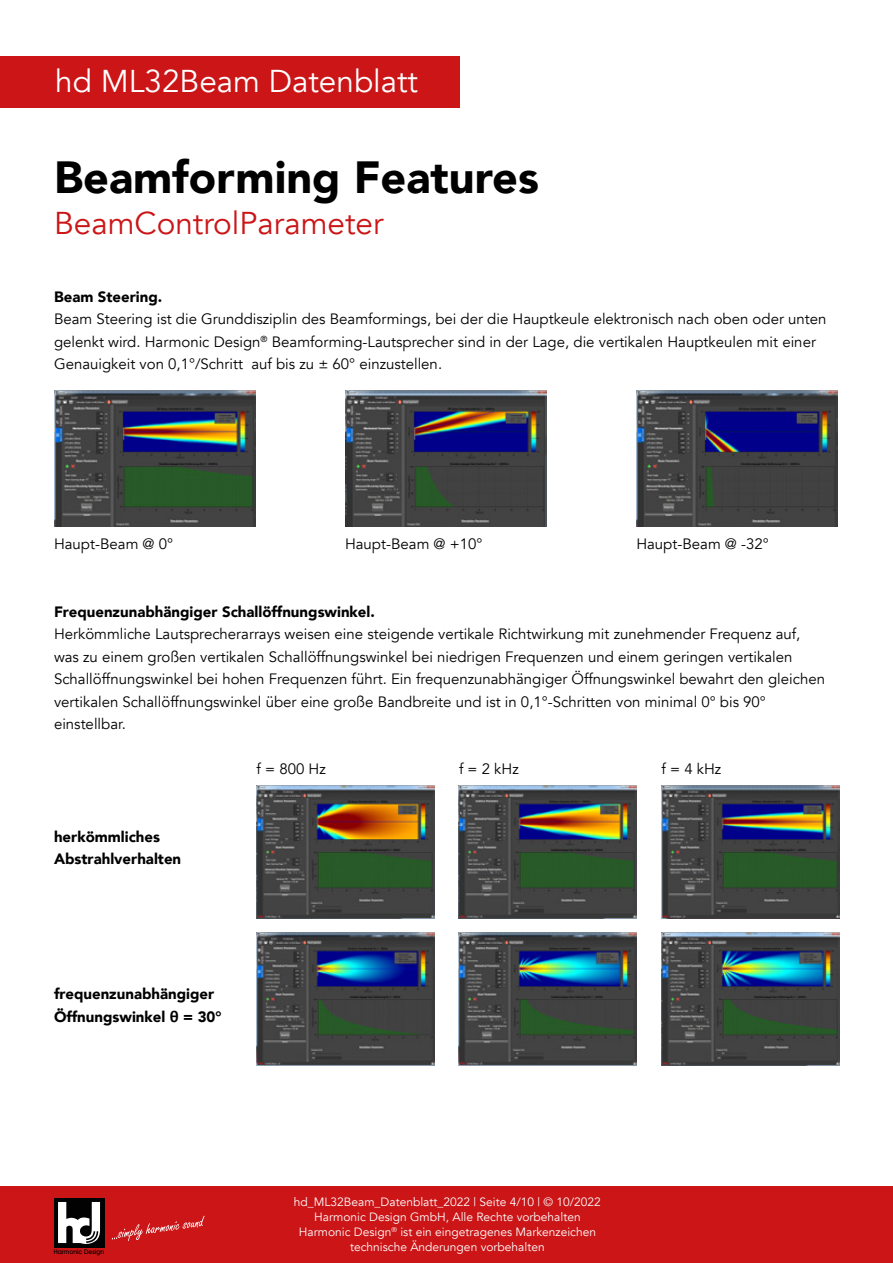
<style>
.page{position:relative;width:893px;height:1263px;background:#fff}
.page>*{position:absolute;margin:0;border:0;box-sizing:border-box;transform-origin:0 0}
.t1{font:900 45px "Avenir";color:#000}
.t2{font:31.5px "Avenir";color:#cb1517}
.t3{font:31.5px "Avenir";color:#fff}
.t4{font:15px/22.5px "Avenir";color:#000}
.t5{font:900 15px/22.5px "Avenir";color:#000}
.t6{font:12px/15px "Avenir";color:#fff;text-align:center}
.t7{font:500 6.45px "Avant Garde IT Cby BT";color:#000}
.s1{font-family:"Calibri";font-weight:700;font-size:16.5px}
</style>
<div class="page">
<div style="left:0;top:1186px;width:893px;height:77px;background:#cb1517"></div>
<div style="left:54px;top:1198px;width:50px;height:49px;background:#020203"></div>
<svg style="left:58px;top:1202px;width:42px;height:42px"></svg>
<svg style="left:112px;top:1216px;width:93px;height:25px"></svg>
<img style="left:54px;top:390px;width:202px;height:136px">
<img style="left:345px;top:390px;width:201px;height:136px">
<img style="left:636px;top:390px;width:201px;height:136px">
<img style="left:257px;top:786px;width:177px;height:133px">
<img style="left:459px;top:786px;width:177px;height:133px">
<img style="left:662px;top:786px;width:177px;height:133px">
<img style="left:257px;top:932px;width:177px;height:134px">
<img style="left:459px;top:932px;width:177px;height:134px">
<img style="left:662px;top:932px;width:177px;height:134px">
<div style="left:0;top:57px;width:459px;height:51px;background:#cb1517"></div>
<h2 class="t3" style="left:55px;top:62px;width:364px">hd ML32Beam Datenblatt</h2>
<h1 class="t1" style="left:54px;top:138px;width:486px">Beamforming Features</h1>
<h2 class="t2" style="left:54px;top:204px;width:331px">BeamControlParameter</h2>
<p class="t5" style="left:54px;top:285px;width:110px">Beam Steering.</p>
<p class="t4" style="left:54px;top:308px;width:774px">Beam Steering ist die Grunddisziplin des Beamformings, bei der die Hauptkeule elektronisch nach oben oder unten gelenkt wird. Harmonic Design<sup>®</sup> Beamforming-Lautsprecher sind in der Lage, die vertikalen Hauptkeulen mit einer<br>Genauigkeit von 0,1°/Schritt auf bis zu ± 60° einzustellen.</p>
<p class="t4" style="left:54px;top:533px;width:121px">Haupt-Beam @ 0°</p>
<p class="t4" style="left:345px;top:533px;width:139px">Haupt-Beam @ +10°</p>
<p class="t4" style="left:636px;top:533px;width:134px">Haupt-Beam @ -32°</p>
<p class="t5" style="left:54px;top:600px;width:322px">Frequenzunabhängiger Schallöffnungswinkel.</p>
<p class="t4" style="left:54px;top:623px;width:772px">Herkömmliche Lautsprecherarrays weisen eine steigende vertikale Richtwirkung mit zunehmender Frequenz auf, was zu einem großen vertikalen Schallöffnungswinkel bei niedrigen Frequenzen und einem geringen vertikalen Schallöffnungswinkel bei hohen Frequenzen führt. Ein frequenzunabhängiger Öffnungswinkel bewahrt den gleichen vertikalen Schallöffnungswinkel über eine große Bandbreite und ist in 0,1°-Schritten von minimal 0° bis 90° einstellbar.</p>
<p class="t5" style="left:54px;top:825px;width:129px">herkömmliches<br>Abstrahlverhalten</p>
<p class="t4" style="left:257px;top:758px;width:71px">f = 800 Hz</p>
<p class="t4" style="left:459px;top:758px;width:61px">f = 2 kHz</p>
<p class="t4" style="left:661px;top:758px;width:61px">f = 4 kHz</p>
<p class="t5" style="left:54px;top:982px;width:169px">frequenzunabhängiger<br>Öffnungswinkel <span class="s1">θ</span> = 30°</p>
<p class="t7" style="left:54px;top:1248px;width:52px">Harmonic Design</p>
<p class="t6" style="left:294px;top:1194px;width:309px">hd_ML32Beam_Datenblatt_2022 | Seite 4/10 | © 10/2022<br>Harmonic Design GmbH, Alle Rechte vorbehalten Harmonic Design<sup>®</sup> ist ein eingetragenes Markenzeichen technische Änderungen vorbehalten</p>
</div>
